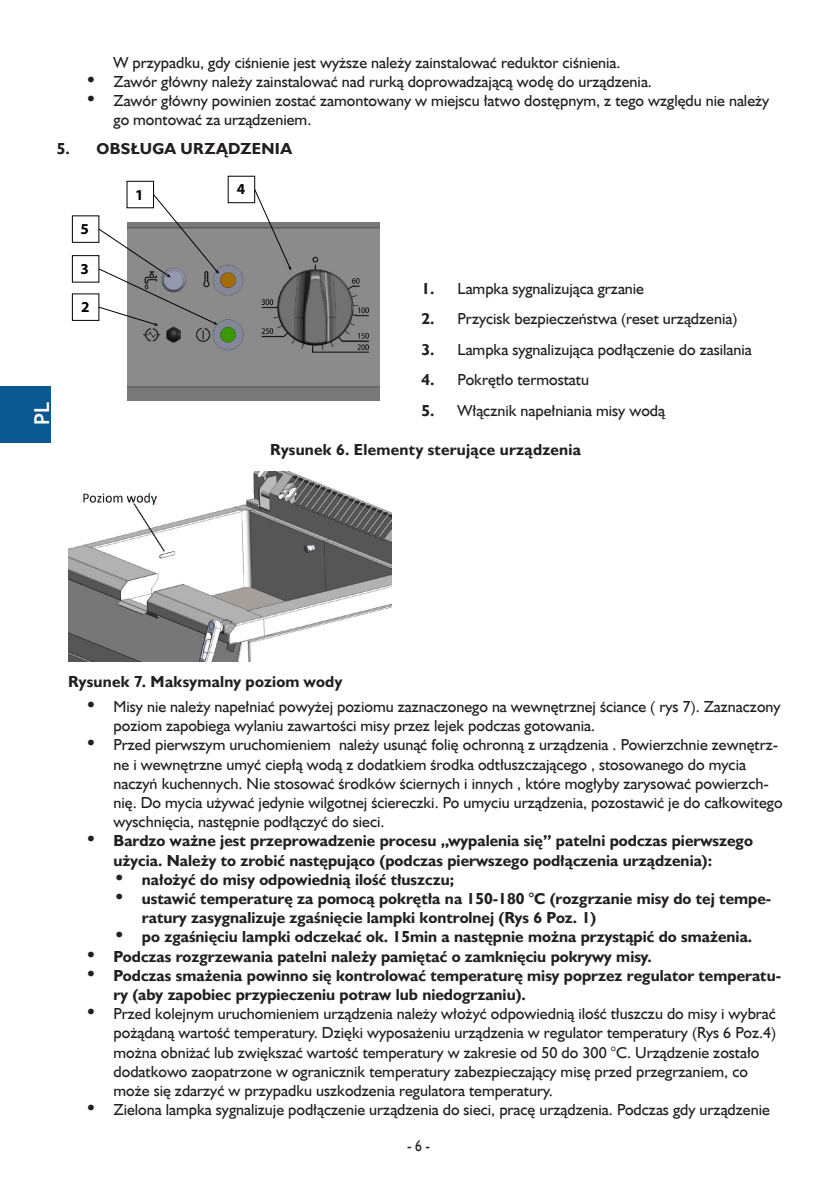
<style>
.page{position:relative;width:840px;height:1191px;background:#fff}
.page>*{position:absolute;margin:0;border:0;box-sizing:border-box;transform-origin:0 0}
.t1{font:700 20.6px "Trebuchet MS";color:#fff}
.t2{font:16px/19.2px "Humanst 521 EU";color:#231f20}
.MAIN_TXT{font:700 16px/19.2px "Humanst 521 EU";color:#231f20}
.MAIN_TXT-2{font:700 16px "Humanst 521 EU";letter-spacing:.02em;color:#231f20}
.t3{font:16px "Humanst 521 EU";color:#231f20;scale:.86 1}
.t4{font:700 15.2px "Myriad Pro";color:#000}
.s1{font-weight:700;font-size:20px}
.s2{font-weight:700}
.s3{font-size:20px}
</style>
<div class="page">
<div style="left:0;top:386px;width:51px;height:56px;background:#0b5890"></div>
<img style="left:127px;top:222px;width:252px;height:178px">
<div style="left:127px;top:181px;width:27px;height:27px;border:1px solid #000"></div>
<div style="left:72px;top:255px;width:27px;height:27px;border:1px solid #000"></div>
<div style="left:72px;top:215px;width:27px;height:28px;border:1px solid #000"></div>
<div style="left:72px;top:293px;width:27px;height:28px;border:1px solid #000"></div>
<svg style="left:98px;top:194px;width:121px;height:132px"></svg>
<div style="left:228px;top:176px;width:27px;height:27px;border:1px solid #000"></div>
<svg style="left:254px;top:189px;width:37px;height:81px"></svg>
<img style="left:68px;top:471px;width:323px;height:190px">
<p class="t2" style="left:113px;top:53px;width:508px">W przypadku, gdy ciśnienie jest wyższe należy zainstalować reduktor ciśnienia.</p>
<p class="t2" style="left:85px;top:72px;width:568px"><span class="s1">•</span> Zawór główny należy zainstalować nad rurką doprowadzającą wodę do urządzenia.</p>
<p class="t2" style="left:113px;top:91px;width:657px;text-indent:-28px"><span class="s1">•</span> Zawór główny powinien zostać zamontowany w miejscu łatwo dostępnym, z tego względu nie należy go montować za urządzeniem.</p>
<p class="MAIN_TXT-2" style="left:57px;top:139px;width:236px">5. OBSŁUGA URZĄDZENIA</p>
<p class="t4" style="left:80px;top:219px;width:10px">5</p>
<p class="t4" style="left:80px;top:259px;width:10px">3</p>
<p class="t4" style="left:81px;top:297px;width:10px">2</p>
<p class="t1" style="left:29px;top:425px;width:25px;rotate:-90deg">PL</p>
<p class="t4" style="left:135px;top:185px;width:10px">1</p>
<p class="t4" style="left:237px;top:179px;width:10px">4</p>
<p class="t2" style="left:421px;top:279px;width:224px"><span class="s2">1.</span> Lampka sygnalizująca grzanie</p>
<p class="t2" style="left:421px;top:309px;width:317px"><span class="s2">2.</span> Przycisk bezpieczeństwa (reset urządzenia)</p>
<p class="t2" style="left:421px;top:340px;width:331px"><span class="s2">3.</span> Lampka sygnalizująca podłączenie do zasilania</p>
<p class="t2" style="left:421px;top:370px;width:169px"><span class="s2">4.</span> Pokrętło termostatu</p>
<p class="t2" style="left:421px;top:401px;width:245px"><span class="s2">5.</span> Włącznik napełniania misy wodą</p>
<p class="MAIN_TXT" style="left:270px;top:439px;width:312px">Rysunek 6. Elementy sterujące urządzenia</p>
<p class="MAIN_TXT" style="left:68px;top:672px;width:276px">Rysunek 7. Maksymalny poziom wody</p>
<p class="t2" style="left:113px;top:697px;width:668px;text-indent:-28px"><span class="s1">•</span> Misy nie należy napełniać powyżej poziomu zaznaczonego na wewnętrznej ściance ( rys 7). Zaznaczony poziom zapobiega wylaniu zawartości misy przez lejek podczas gotowania.</p>
<p class="t2" style="left:113px;top:735px;width:670px;text-indent:-28px"><span class="s1">•</span> Przed pierwszym uruchomieniem należy usunąć folię ochronną z urządzenia . Powierzchnie zewnętrz&shy;ne i wewnętrzne umyć ciepłą wodą z dodatkiem środka odtłuszczającego , stosowanego do mycia naczyń kuchennych. Nie stosować środków ściernych i innych , które mogłyby zarysować powierzch&shy;nię. Do mycia używać jedynie wilgotnej ściereczki. Po umyciu urządzenia, pozostawić je do całkowitego wyschnięcia, następnie podłączyć do sieci.</p>
<p class="MAIN_TXT" style="left:113px;top:831px;width:640px;text-indent:-28px"><span class="s3">•</span> Bardzo ważne jest przeprowadzenie procesu „wypalenia się” patelni podczas pierwszego użycia. Należy to zrobić następująco (podczas pierwszego podłączenia urządzenia):</p>
<p class="MAIN_TXT" style="left:113px;top:870px;width:342px"><span class="s3">•</span> nałożyć do misy odpowiednią ilość tłuszczu;</p>
<p class="MAIN_TXT" style="left:142px;top:889px;width:630px;text-indent:-28px"><span class="s3">•</span> ustawić temperaturę za pomocą pokrętła na 150-180 °C (rozgrzanie misy do tej tempe&shy;ratury zasygnalizuje zgaśnięcie lampki kontrolnej (Rys 6 Poz. 1)</p>
<p class="MAIN_TXT" style="left:113px;top:927px;width:640px"><span class="s3">•</span> po zgaśnięciu lampki odczekać ok. 15min a następnie można przystąpić do smażenia.</p>
<p class="MAIN_TXT" style="left:85px;top:946px;width:567px"><span class="s3">•</span> Podczas rozgrzewania patelni należy pamiętać o zamknięciu pokrywy misy.</p>
<p class="MAIN_TXT" style="left:113px;top:966px;width:668px;text-indent:-28px"><span class="s3">•</span> Podczas smażenia powinno się kontrolować temperaturę misy poprzez regulator temperatu&shy;ry (aby zapobiec przypieczeniu potraw lub niedogrzaniu).</p>
<p class="t2" style="left:113px;top:1004px;width:664px;text-indent:-28px"><span class="s1">•</span> Przed kolejnym uruchomieniem urządzenia należy włożyć odpowiednią ilość tłuszczu do misy i wybrać pożądaną wartość temperatury. Dzięki wyposażeniu urządzenia w regulator temperatury (Rys 6 Poz.4) można obniżać lub zwiększać wartość temperatury w zakresie od 50 do 300 °C. Urządzenie zostało dodatkowo zaopatrzone w ogranicznik temperatury zabezpieczający misę przed przegrzaniem, co może się zdarzyć w przypadku uszkodzenia regulatora temperatury.</p>
<p class="t2" style="left:85px;top:1100px;width:686px"><span class="s1">•</span> Zielona lampka sygnalizuje podłączenie urządzenia do sieci, pracę urządzenia. Podczas gdy urządzenie</p>
<p class="t3" style="left:407px;top:1135px;width:28px">- 6 -</p>
</div>
